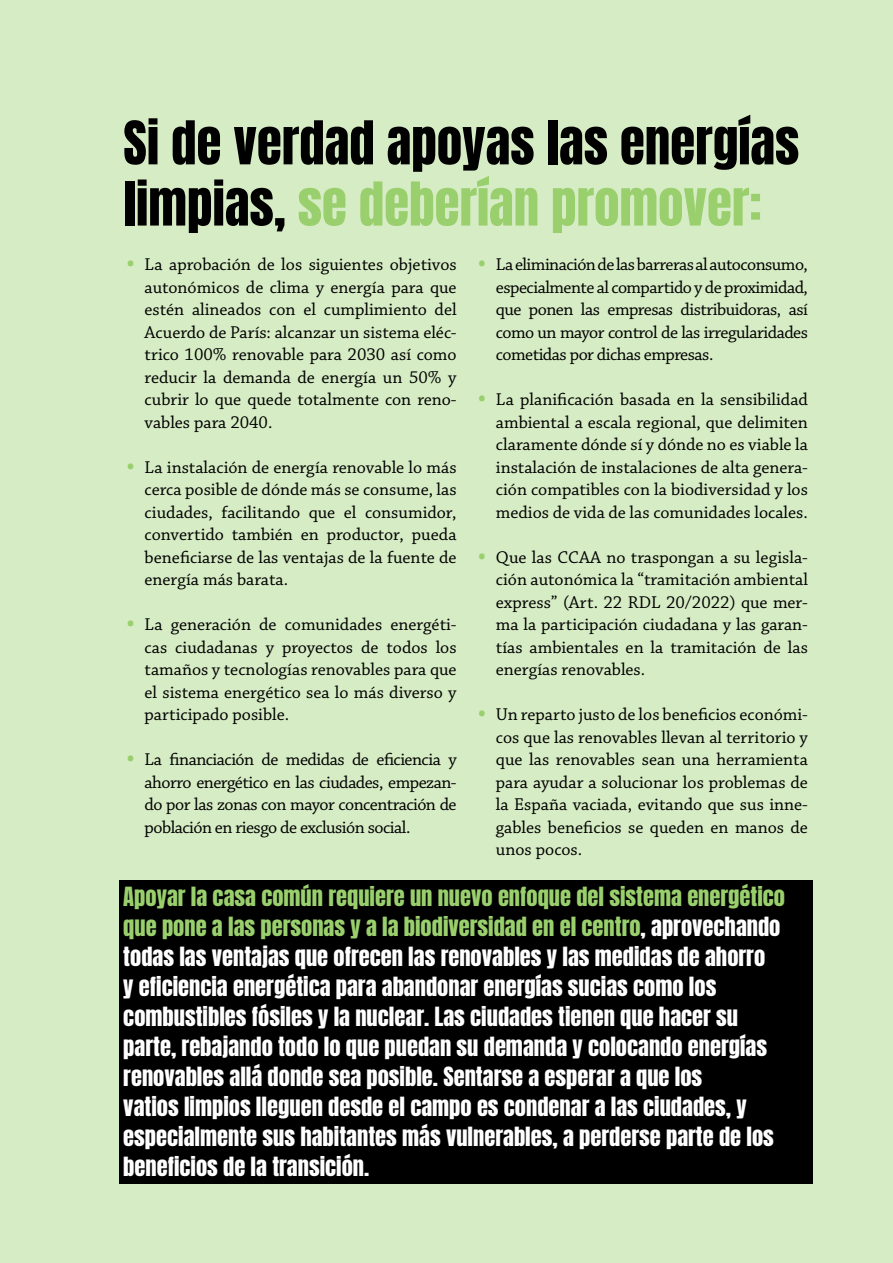
<style>
.page{position:relative;width:893px;height:1263px;background:#d6ecc4}
.page>*{position:absolute;margin:0;border:0;box-sizing:border-box;transform-origin:0 0}
.t1{font:51px/61.2px "Anton";color:#000}
.t2{font:22.5px/30px "Anton";color:#fff}
.t3{font:18px/22.5px "Chaparral Pro";color:#000;text-align:justify}
.s1{color:#99cf6c}
.s2{font-family:"Anton";color:#99cf6c}
</style>
<div class="page">
<div style="left:119px;top:881px;width:693px;height:303px;background:#000"></div>
<h1 class="t1" style="left:123px;top:116px;width:677px">Si de verdad apoyas las energías limpias, <span class="s1">se deberían promover:</span></h1>
<p class="t3" style="left:145px;top:254px;width:314px;text-indent:-17px"><span class="s2">•</span> La aprobación de los siguientes objetivos autonómicos de clima y energía para que estén alineados con el cumplimiento del Acuerdo de París: alcanzar un sistema eléc&shy;trico 100% renovable para 2030 así como reducir la demanda de energía un 50% y cubrir lo que quede totalmente con reno&shy;vables para 2040.</p>
<p class="t3" style="left:145px;top:456px;width:314px;text-indent:-17px"><span class="s2">•</span> La instalación de energía renovable lo más cerca posible de dónde más se consume, las ciudades, facilitando que el consumidor, convertido también en productor, pueda beneficiarse de las ventajas de la fuente de energía más barata.</p>
<p class="t3" style="left:145px;top:614px;width:314px;text-indent:-17px"><span class="s2">•</span> La generación de comunidades energéti&shy;cas ciudadanas y proyectos de todos los tamaños y tecnologías renovables para que el sistema energético sea lo más diverso y participado posible.</p>
<p class="t3" style="left:145px;top:749px;width:314px;text-indent:-17px"><span class="s2">•</span> La financiación de medidas de eficiencia y ahorro energético en las ciudades, empezan&shy;do por las zonas con mayor concentración de población en riesgo de exclusión social.</p>
<p class="t3" style="left:496px;top:254px;width:314px;text-indent:-17px"><span class="s2">•</span> La eliminación de las barreras al autoconsumo, especialmente al compartido y de proximidad, que ponen las empresas distribuidoras, así como un mayor control de las irregularidades cometidas por dichas empresas.</p>
<p class="t3" style="left:496px;top:389px;width:314px;text-indent:-17px"><span class="s2">•</span> La planificación basada en la sensibilidad ambiental a escala regional, que delimiten claramente dónde sí y dónde no es viable la instalación de instalaciones de alta genera&shy;ción compatibles con la biodiversidad y los medios de vida de las comunidades locales.</p>
<p class="t3" style="left:496px;top:546px;width:314px;text-indent:-17px"><span class="s2">•</span> Que las CCAA no traspongan a su legisla&shy;ción autonómica la “tramitación ambiental express” (Art. 22 RDL 20/2022) que mer&shy;ma la participación ciudadana y las garan&shy;tías ambientales en la tramitación de las energías renovables.</p>
<p class="t3" style="left:496px;top:704px;width:314px;text-indent:-17px"><span class="s2">•</span> Un reparto justo de los beneficios económi&shy;cos que las renovables llevan al territorio y que las renovables sean una herramienta para ayudar a solucionar los problemas de la España vaciada, evitando que sus inne&shy;gables beneficios se queden en manos de unos pocos.</p>
<p class="t2" style="left:123px;top:883px;width:663px"><span class="s1">Apoyar la casa común requiere un nuevo enfoque del sistema energético que pone a las personas y a la biodiversidad en el centro</span>, aprovechando todas las ventajas que ofrecen las renovables y las medidas de ahorro<br>y eficiencia energética para abandonar energías sucias como los combustibles fósiles y la nuclear. Las ciudades tienen que hacer su parte, rebajando todo lo que puedan su demanda y colocando energías renovables allá donde sea posible. Sentarse a esperar a que los<br>vatios limpios lleguen desde el campo es condenar a las ciudades, y especialmente sus habitantes más vulnerables, a perderse parte de los beneficios de la transición.</p>
</div>
